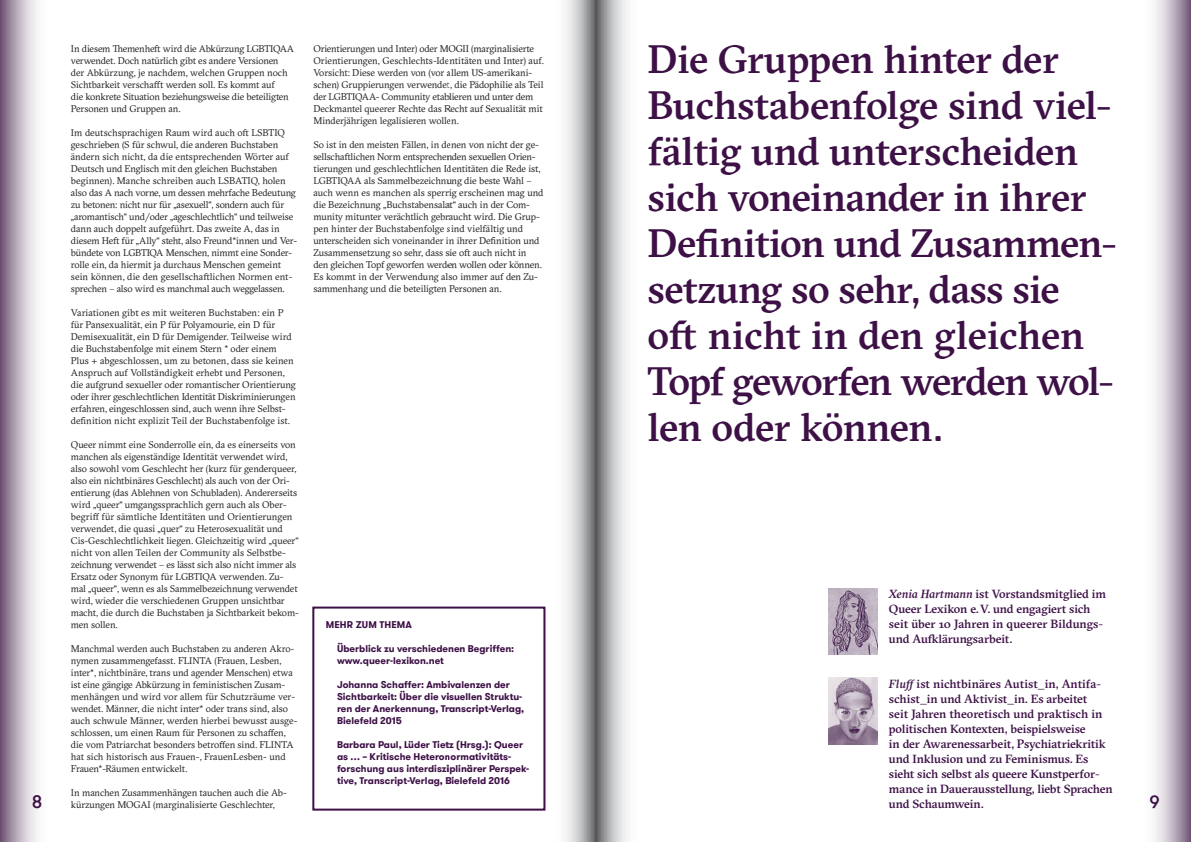
<style>
.page{position:relative;width:1191px;height:842px;background:#fff}
.page>*{position:absolute;margin:0;border:0;box-sizing:border-box;transform-origin:0 0}
.t1{font:500 40px/46px "GT Sectra";letter-spacing:-.015em;color:#3d1046}
.t2{font:500 18px "GT Walsheim Pro";color:#3d1046}
.t3{font:500 12px/15px "GT Sectra";letter-spacing:-.005em;color:#3d1046}
.t4{font:9.7px/12px "GT Sectra";letter-spacing:-.01em;color:#231f20}
.t5{font:700 9.7px/12px "GT Walsheim Pro";color:#3d1046}
.s1{font-style:italic}
</style>
<div class="page">
<svg style="left:1154px;top:0;width:37px;height:842px"></svg>
<svg style="left:0;top:0;width:38px;height:842px"></svg>
<img style="left:828px;top:589px;width:50px;height:66px">
<img style="left:828px;top:678px;width:50px;height:66px">
<div style="left:312px;top:607px;width:233px;height:204px;border:2px solid #3d1046"></div>
<svg style="left:448px;top:0;width:147px;height:842px"></svg>
<svg style="left:596px;top:0;width:31px;height:842px"></svg>
<h1 class="t1" style="left:647px;top:35px;width:471px">Die Gruppen hinter der<br>Buchstabenfolge sind viel&shy;fältig und unterscheiden sich voneinander in ihrer<br>Definition und Zusammen&shy;setzung so sehr, dass sie oft nicht in den gleichen<br>Topf geworfen werden wol&shy;len oder können.</h1>
<p class="t4" style="left:313px;top:42px;width:232px">Orientierungen und Inter) oder MOGII (marginalisierte Orientierungen, Geschlechts-Identitäten und Inter) auf.<br>Vorsicht: Diese werden von (vor allem US-amerikani&shy;schen) Gruppierungen verwendet, die Pädophilie als Teil der LGBTIQAA- Community etablieren und unter dem Deckmantel queerer Rechte das Recht auf Sexualität mit Minderjährigen legalisieren wollen.</p>
<p class="t4" style="left:313px;top:138px;width:232px">So ist in den meisten Fällen, in denen von nicht der ge&shy;sellschaftlichen Norm entsprechenden sexuellen Orien&shy;tierungen und geschlechtlichen Identitäten die Rede ist, LGBTIQAA als Sammelbezeichnung die beste Wahl – auch wenn es manchen als sperrig erscheinen mag und die Bezeichnung „Buchstabensalat“ auch in der Com&shy;munity mitunter verächtlich gebraucht wird. Die Grup&shy;pen hinter der Buchstabenfolge sind vielfältig und unterscheiden sich voneinander in ihrer Definition und Zusammensetzung so sehr, dass sie oft auch nicht in den gleichen Topf geworfen werden wollen oder können.<br>Es kommt in der Verwendung also immer auf den Zu&shy;sammenhang und die beteiligten Personen an.</p>
<p class="t4" style="left:71px;top:42px;width:225px">In diesem Themenheft wird die Abkürzung LGBTIQAA verwendet. Doch natürlich gibt es andere Versionen der Abkürzung, je nachdem, welchen Gruppen noch Sichtbarkeit verschafft werden soll. Es kommt auf<br>die konkrete Situation beziehungsweise die beteiligten Personen und Gruppen an.</p>
<p class="t4" style="left:71px;top:126px;width:228px">Im deutschsprachigen Raum wird auch oft LSBTIQ geschrieben (S für schwul, die anderen Buchstaben ändern sich nicht, da die entsprechenden Wörter auf Deutsch und Englisch mit den gleichen Buchstaben beginnen). Manche schreiben auch LSBATIQ, holen also das A nach vorne, um dessen mehrfache Bedeutung zu betonen: nicht nur für „asexuell“, sondern auch für „aromantisch“ und/oder „ageschlechtlich“ und teilweise dann auch doppelt aufgeführt. Das zweite A, das in diesem Heft für „Ally“ steht, also Freund*innen und Ver&shy;bündete von LGBTIQA Menschen, nimmt eine Sonder&shy;rolle ein, da hiermit ja durchaus Menschen gemeint sein können, die den gesellschaftlichen Normen ent&shy;sprechen – also wird es manchmal auch weggelassen.</p>
<p class="t4" style="left:71px;top:306px;width:226px">Variationen gibt es mit weiteren Buchstaben: ein P für Pansexualität, ein P für Polyamourie, ein D für Demisexualität, ein D für Demigender. Teilweise wird die Buchstabenfolge mit einem Stern * oder einem Plus + abgeschlossen, um zu betonen, dass sie keinen Anspruch auf Vollständigkeit erhebt und Personen, die aufgrund sexueller oder romantischer Orientierung oder ihrer geschlechtlichen Identität Diskriminierungen erfahren, eingeschlossen sind, auch wenn ihre Selbst&shy;definition nicht explizit Teil der Buchstabenfolge ist.</p>
<p class="t4" style="left:71px;top:438px;width:229px">Queer nimmt eine Sonderrolle ein, da es einerseits von manchen als eigenständige Identität verwendet wird, also sowohl vom Geschlecht her (kurz für genderqueer, also ein nichtbinäres Geschlecht) als auch von der Ori&shy;entierung (das Ablehnen von Schubladen). Andererseits wird „queer“ umgangssprachlich gern auch als Ober&shy;begriff für sämtliche Identitäten und Orientierungen verwendet, die quasi „quer“ zu Heterosexualität und Cis-Geschlechtlichkeit liegen. Gleichzeitig wird „queer“ nicht von allen Teilen der Community als Selbstbe&shy;zeichnung verwendet – es lässt sich also nicht immer als Ersatz oder Synonym für LGBTIQA verwenden. Zu&shy;mal „queer“, wenn es als Sammelbezeichnung verwendet wird, wieder die verschiedenen Gruppen unsichtbar macht, die durch die Buchstaben ja Sichtbarkeit bekom&shy;men sollen.</p>
<p class="t4" style="left:71px;top:642px;width:228px">Manchmal werden auch Buchstaben zu anderen Akro&shy;nymen zusammengefasst. FLINTA (Frauen, Lesben, inter*, nichtbinäre, trans und agender Menschen) etwa ist eine gängige Abkürzung in feministischen Zusam&shy;menhängen und wird vor allem für Schutzräume ver&shy;wendet. Männer, die nicht inter* oder trans sind, also auch schwule Männer, werden hierbei bewusst ausge&shy;schlossen, um einen Raum für Personen zu schaffen, die vom Patriarchat besonders betroffen sind. FLINTA hat sich historisch aus Frauen-, FrauenLesben- und Frauen*-Räumen entwickelt.</p>
<p class="t4" style="left:71px;top:786px;width:218px">In manchen Zusammenhängen tauchen auch die Ab&shy;kürzungen MOGAI (marginalisierte Geschlechter,</p>
<p class="t3" style="left:889px;top:586px;width:219px"><span class="s1">Xenia Hartmann</span> ist Vorstandsmitglied im Queer Lexikon e.V. und engagiert sich seit über 10 Jahren in queerer Bildungs&shy;und Aufklärungsarbeit.</p>
<p class="t3" style="left:889px;top:676px;width:225px"><span class="s1">Fluff</span> ist nichtbinäres Autist_in, Antifa&shy;schist_in und Aktivist_in. Es arbeitet<br>seit Jahren theoretisch und praktisch in politischen Kontexten, beispielsweise<br>in der Awarenessarbeit, Psychiatriekritik und Inklusion und zu Feminismus. Es sieht sich selbst als queere Kunstperfor&shy;mance in Dauerausstellung, liebt Sprachen und Schaumwein.</p>
<p class="t5" style="left:326px;top:618px;width:88px">MEHR ZUM THEMA</p>
<p class="t5" style="left:337px;top:642px;width:179px">Überblick zu verschiedenen Begriffen: www.queer-lexikon.net</p>
<p class="t5" style="left:337px;top:678px;width:189px">Johanna Schaffer: Ambivalenzen der Sichtbarkeit: Über die visuellen Struktu&shy;ren der Anerkennung, Transcript-Verlag, Bielefeld 2015</p>
<p class="t5" style="left:337px;top:738px;width:194px">Barbara Paul, Lüder Tietz (Hrsg.): Queer as … – Kritische Heteronormativitäts&shy;forschung aus interdisziplinärer Perspek&shy;tive, Transcript-Verlag, Bielefeld 2016</p>
<h2 class="t2" style="left:32px;top:790px;width:12px">8</h2>
<h2 class="t2" style="left:1149px;top:790px;width:12px">9</h2>
</div>
